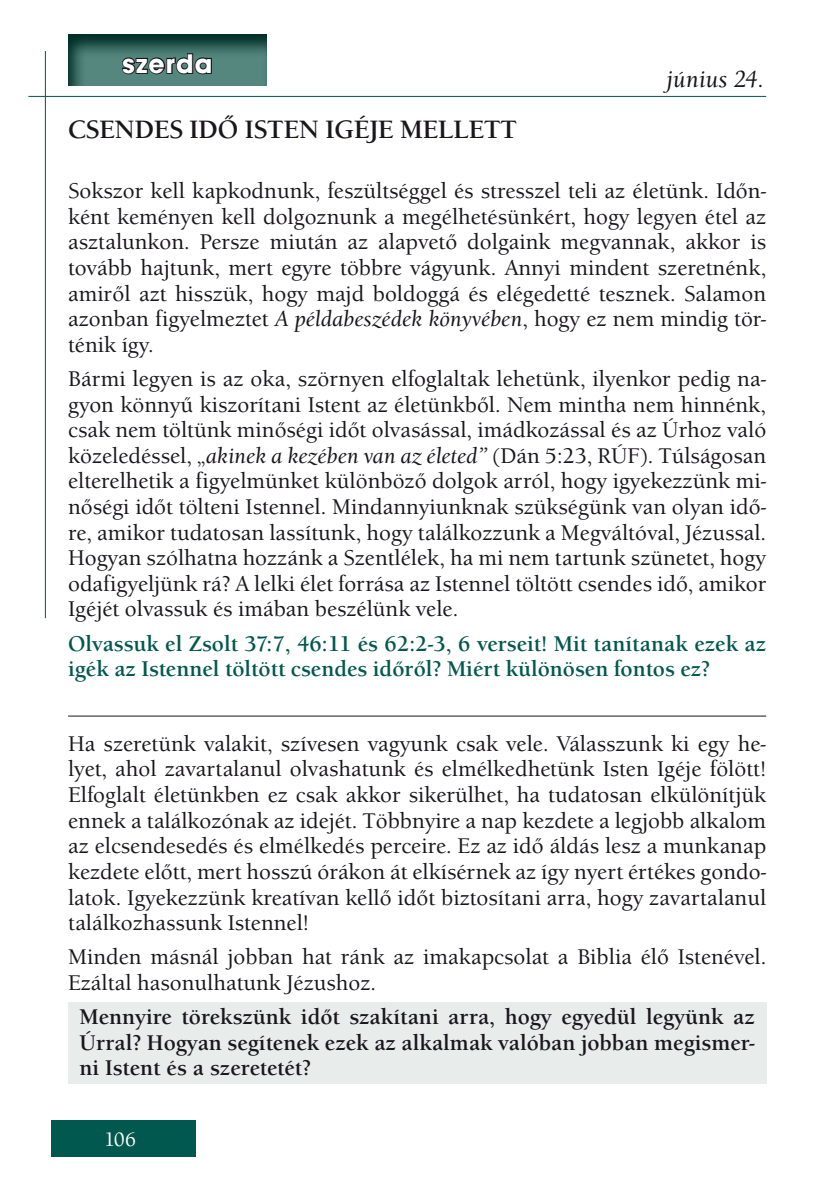
<style>
.page{position:relative;width:840px;height:1191px;background:#fff}
.page>*{position:absolute;margin:0;border:0;box-sizing:border-box;transform-origin:0 0}
.t1{font:700 28px "Avant Gar Got Itc TEE";letter-spacing:.04em;color:#fff}
.t2{font:700 26px "Berkeley Old Sty Itc TEE";color:#1a171c}
.t3{font:italic 500 24px "Berkeley Old Sty Itc TEE";color:#1a171c}
.t4{font:500 22px/25.6px "Berkeley Old Sty Itc TEE";color:#1a171c;text-align:justify}
.t5{font:700 22px/25.6px "Berkeley Old Sty Itc TEE";color:#1a171c;text-align:justify}
.t6{font:700 22px/25.6px "Berkeley Old Sty Itc TEE";color:#00584e}
.t7{font:500 20px "Berkeley Old Sty Itc TEE";color:#fff}
.s1{font-style:italic}
</style>
<div class="page">
<div style="left:51px;top:1120px;width:145px;height:37px;background:#00584e"></div>
<hr style="left:28px;top:96px;width:737px;height:1px;background:#00584e">
<hr style="left:45px;top:51px;width:1px;height:567px;background:#00584e">
<svg style="left:68px;top:34px;width:199px;height:52px;background:#396a62"></svg>
<svg style="left:120px;top:52px;width:93px;height:24px;background:#3c5a57"></svg>
<div style="left:68px;top:1002px;width:697px;height:81px;background:#e8edec"></div>
<hr style="left:68px;top:715px;width:697px;height:1px;background:#1a171c">
<p class="t1" style="left:122px;top:46px;width:91px">szerda</p>
<p class="t3" style="left:666px;top:65px;width:99px">június 24.</p>
<p class="t2" style="left:68px;top:115px;width:450px">CSENDES IDŐ ISTEN IGÉJE MELLETT</p>
<p class="t4" style="left:68px;top:178px;width:699px">Sokszor kell kapkodnunk, feszültséggel és stresszel teli az életünk. Időn&shy;ként keményen kell dolgoznunk a megélhetésünkért, hogy legyen étel az asztalunkon. Persze miután az alapvető dolgaink megvannak, akkor is tovább hajtunk, mert egyre többre vágyunk. Annyi mindent szeretnénk, amiről azt hisszük, hogy majd boldoggá és elégedetté tesznek. Salamon azonban figyelmeztet <span class="s1">A példabeszédek könyvében</span>, hogy ez nem mindig tör&shy;ténik így.</p>
<p class="t4" style="left:68px;top:366px;width:699px">Bármi legyen is az oka, szörnyen elfoglaltak lehetünk, ilyenkor pedig na&shy;gyon könnyű kiszorítani Istent az életünkből. Nem mintha nem hinnénk, csak nem töltünk minőségi időt olvasással, imádkozással és az Úrhoz való közeledéssel, „<span class="s1">akinek a kezében van az életed”</span> (Dán 5:23, RÚF). Túlságosan elterelhetik a figyelmünket különböző dolgok arról, hogy igyekezzünk mi&shy;nőségi időt tölteni Istennel. Mindannyiunknak szükségünk van olyan idő&shy;re, amikor tudatosan lassítunk, hogy találkozzunk a Megváltóval, Jézussal.<br>Hogyan szólhatna hozzánk a Szentlélek, ha mi nem tartunk szünetet, hogy odafigyeljünk rá? A lelki élet forrása az Istennel töltött csendes idő, amikor Igéjét olvassuk és imában beszélünk vele.</p>
<p class="t6" style="left:68px;top:630px;width:699px">Olvassuk el Zsolt 37:7, 46:11 és 62:2-3, 6 verseit! Mit tanítanak ezek az igék az Istennel töltött csendes időről? Miért különösen fontos ez?</p>
<p class="t4" style="left:68px;top:731px;width:699px">Ha szeretünk valakit, szívesen vagyunk csak vele. Válasszunk ki egy he&shy;lyet, ahol zavartalanul olvashatunk és elmélkedhetünk Isten Igéje fölött!<br>Elfoglalt életünkben ez csak akkor sikerülhet, ha tudatosan elkülönítjük ennek a találkozónak az idejét. Többnyire a nap kezdete a legjobb alkalom az elcsendesedés és elmélkedés perceire. Ez az idő áldás lesz a munkanap kezdete előtt, mert hosszú órákon át elkísérnek az így nyert értékes gondo&shy;latok. Igyekezzünk kreatívan kellő időt biztosítani arra, hogy zavartalanul találkozhassunk Istennel!</p>
<p class="t4" style="left:68px;top:944px;width:699px">Minden másnál jobban hat ránk az imakapcsolat a Biblia élő Istenével.<br>Ezáltal hasonulhatunk Jézushoz.</p>
<p class="t5" style="left:79px;top:1004px;width:676px">Mennyire törekszünk időt szakítani arra, hogy egyedül legyünk az Úrral? Hogyan segítenek ezek az alkalmak valóban jobban megismer&shy;ni Istent és a szeretetét?</p>
<p class="t7" style="left:104px;top:1128px;width:33px">106</p>
</div>
